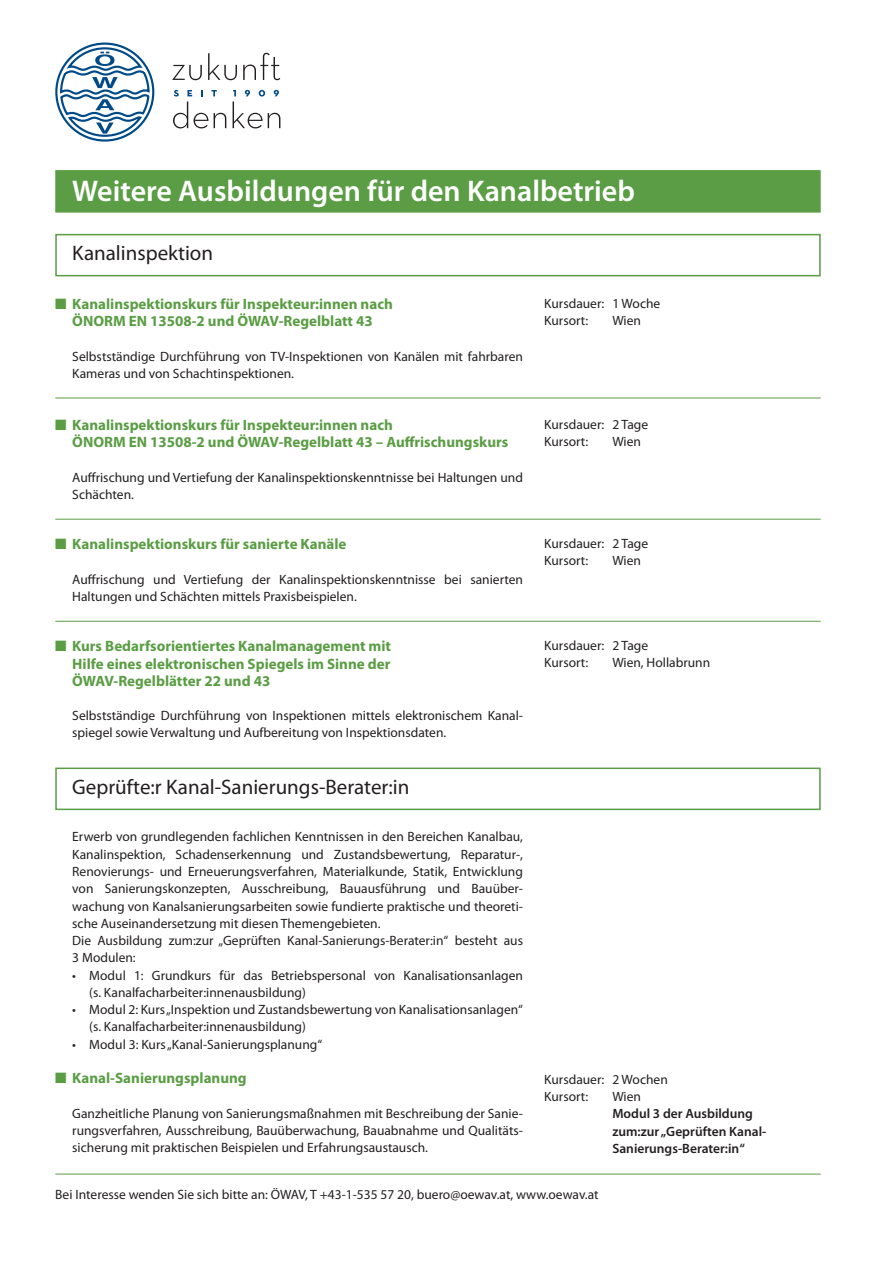
<style>
.page{position:relative;width:893px;height:1263px;background:#fff}
.page>*{position:absolute;margin:0;border:0;box-sizing:border-box;transform-origin:0 0}
.t1{font:600 30px "Myriad Pro";color:#fff}
.t2{font:21px "Myriad Pro";color:#231f20}
.t3{font:700 15px/17.1px "Myriad Pro";color:#5a9d44;text-align:center}
.t4{font:13.5px/17.2px "Myriad Pro";color:#231f20}
.t5{font:600 13.5px/17.2px "Myriad Pro";color:#231f20}
</style>
<div class="page">
<svg style="left:55px;top:43px;width:100px;height:99px"></svg>
<svg style="left:172px;top:65px;width:30px;height:15px"></svg>
<svg style="left:208px;top:53px;width:29px;height:27px"></svg>
<svg style="left:243px;top:53px;width:37px;height:27px"></svg>
<svg style="left:173px;top:90px;width:53px;height:38px"></svg>
<svg style="left:233px;top:90px;width:47px;height:38px"></svg>
<div style="left:55px;top:170px;width:766px;height:43px;background:#5a9d44;border:2px solid #5a9d44"></div>
<hr style="left:55px;top:398px;width:766px;height:1px;background:#5a9d44">
<hr style="left:55px;top:519px;width:766px;height:1px;background:#5a9d44">
<hr style="left:55px;top:621px;width:766px;height:1px;background:#5a9d44">
<hr style="left:55px;top:1174px;width:766px;height:1px;background:#5a9d44">
<div style="left:55px;top:234px;width:766px;height:42px;background:#fff;border:2px solid #5a9d44"></div>
<div style="left:55px;top:767px;width:766px;height:43px;background:#fff;border:2px solid #5a9d44"></div>
<h1 class="t1" style="left:72px;top:174px;width:564px">Weitere Ausbildungen für den Kanalbetrieb</h1>
<h2 class="t2" style="left:72px;top:242px;width:142px">Kanalinspektion</h2>
<p class="t3" style="left:55px;top:296px;width:339px">■ Kanalinspektionskurs für Inspekteur:innen nach<br>ÖNORM EN 13508-2 und ÖWAV-Regelblatt 43</p>
<p class="t4" style="left:72px;top:348px;width:452px">Selbstständige Durchführung von TV-Inspektionen von Kanälen mit fahrbaren<br>Kameras und von Schachtinspektionen.</p>
<p class="t3" style="left:72px;top:417px;width:437px;text-align:left;text-indent:-17px">■ Kanalinspektionskurs für Inspekteur:innen nach<br>ÖNORM EN 13508-2 und ÖWAV-Regelblatt 43 – Auffrischungskurs</p>
<p class="t4" style="left:72px;top:469px;width:452px">Auffrischung und Vertiefung der Kanalinspektionskenntnisse bei Haltungen und<br>Schächten.</p>
<p class="t3" style="left:55px;top:536px;width:293px">■ Kanalinspektionskurs für sanierte Kanäle</p>
<p class="t4" style="left:72px;top:571px;width:452px">Auffrischung und Vertiefung der Kanalinspektionskenntnisse bei sanierten<br>Haltungen und Schächten mittels Praxisbeispielen.</p>
<p class="t3" style="left:72px;top:638px;width:320px;text-align:justify;text-indent:-17px">■ Kurs Bedarfsorientiertes Kanalmanagement mit Hilfe eines elektronischen Spiegels im Sinne der ÖWAV-Regelblätter 22 und 43</p>
<p class="t4" style="left:72px;top:707px;width:451px">Selbstständige Durchführung von Inspektionen mittels elektronischem Kanal&shy;spiegel sowie Verwaltung und Aufbereitung von Inspektionsdaten.</p>
<h2 class="t2" style="left:72px;top:775px;width:339px">Geprüfte:r Kanal-Sanierungs-Berater:in</h2>
<p class="t4" style="left:72px;top:829px;width:452px">Erwerb von grundlegenden fachlichen Kenntnissen in den Bereichen Kanalbau, Kanalinspektion, Schadenserkennung und Zustandsbewertung, Reparatur-, Renovierungs- und Erneuerungsverfahren, Materialkunde, Statik, Entwicklung von Sanierungskonzepten, Ausschreibung, Bauausführung und Bauüber&shy;wachung von Kanalsanierungsarbeiten sowie fundierte praktische und theoreti&shy;sche Auseinandersetzung mit diesen Themengebieten.<br>Die Ausbildung zum:zur „Geprüften Kanal-Sanierungs-Berater:in“ besteht aus 3 Modulen:</p>
<p class="t4" style="left:89px;top:967px;width:435px;text-indent:-17px">• Modul 1: Grundkurs für das Betriebspersonal von Kanalisationsanlagen (s. Kanalfacharbeiter:innenausbildung)</p>
<p class="t4" style="left:89px;top:1001px;width:435px;text-indent:-17px">• Modul 2: Kurs „Inspektion und Zustandsbewertung von Kanalisationsanlagen“ (s. Kanalfacharbeiter:innenausbildung)</p>
<p class="t4" style="left:72px;top:1036px;width:251px">• Modul 3: Kurs „Kanal-Sanierungsplanung“</p>
<p class="t3" style="left:55px;top:1069px;width:193px">■ Kanal-Sanierungsplanung</p>
<p class="t4" style="left:72px;top:1105px;width:452px;text-align:justify">Ganzheitliche Planung von Sanierungsmaßnahmen mit Beschreibung der Sanie&shy;rungsverfahren, Ausschreibung, Bauüberwachung, Bauabnahme und Qualitäts&shy;sicherung mit praktischen Beispielen und Erfahrungsaustausch.</p>
<p class="t4" style="left:544px;top:295px;width:118px">Kursdauer: 1 Woche<br>Kursort:</p>
<p class="t4" style="left:612px;top:312px;width:30px">Wien</p>
<p class="t4" style="left:544px;top:416px;width:105px">Kursdauer: 2 Tage<br>Kursort:</p>
<p class="t4" style="left:612px;top:433px;width:30px">Wien</p>
<p class="t4" style="left:544px;top:535px;width:105px">Kursdauer: 2 Tage<br>Kursort:</p>
<p class="t4" style="left:612px;top:552px;width:30px">Wien</p>
<p class="t4" style="left:544px;top:637px;width:105px">Kursdauer: 2 Tage<br>Kursort:</p>
<p class="t4" style="left:612px;top:654px;width:99px">Wien, Hollabrunn</p>
<p class="t4" style="left:544px;top:1071px;width:125px">Kursdauer: 2 Wochen<br>Kursort:</p>
<p class="t4" style="left:612px;top:1088px;width:30px">Wien</p>
<p class="t5" style="left:612px;top:1105px;width:156px">Modul 3 der Ausbildung zum:zur „Geprüften Kanal-<br>Sanierungs-Berater:in“</p>
<p class="t4" style="left:55px;top:1186px;width:545px">Bei Interesse wenden Sie sich bitte an: ÖWAV, T +43-1-535 57 20, buero@oewav.at, www.oewav.at</p>
</div>
